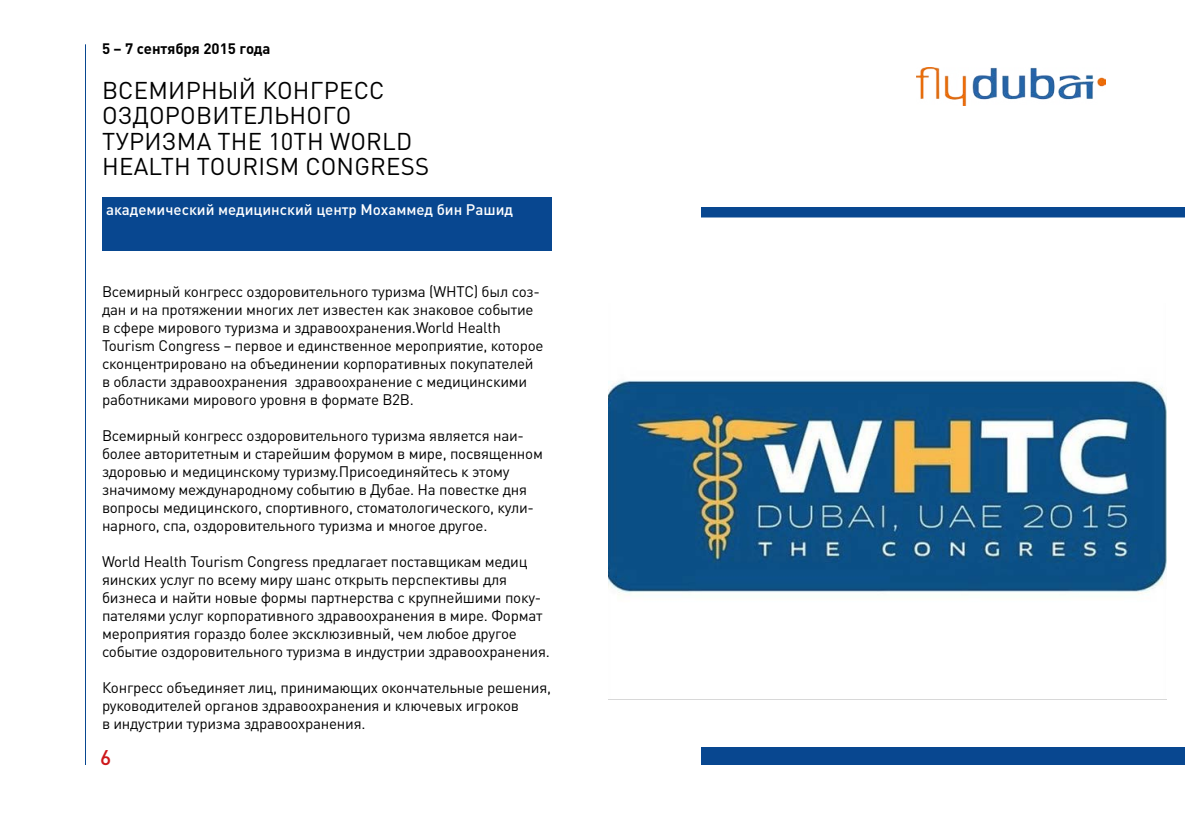
<style>
.page{position:relative;width:1185px;height:840px;background:#fff}
.page>*{position:absolute;margin:0;border:0;box-sizing:border-box;transform-origin:0 0}
.t1{font:24px/25.5px "DIN Pro";letter-spacing:.01em;color:#000}
.t2{font:500 21px "DIN Pro";color:#cd171a}
.t3{font:15.15px/18px "DIN Pro";letter-spacing:-.015em;color:#000}
.t4{font:500 15.15px "DIN Pro";color:#fff}
.t5{font:700 15px "DIN Pro";color:#000}
</style>
<div class="page">
<img style="left:916px;top:68px;width:190px;height:37px">
<hr style="left:85px;top:44px;width:1px;height:721px;background:#084790">
<div style="left:702px;top:207px;width:483px;height:558px;background:#084790"></div>
<div style="left:102px;top:197px;width:450px;height:54px;background:#084790"></div>
<div style="left:667px;top:699px;width:518px;height:48px;background:#fff"></div>
<div style="left:702px;top:218px;width:483px;height:85px;background:#fff"></div>
<div style="left:1103px;top:232px;width:82px;height:505px;background:#fff"></div>
<img style="left:608px;top:303px;width:559px;height:396px">
<p class="t5" style="left:102px;top:36px;width:170px">5 – 7 сентября 2015 года</p>
<h1 class="t1" style="left:102px;top:75px;width:329px">ВСЕМИРНЫЙ КОНГРЕСС<br>ОЗДОРОВИТЕЛЬНОГО<br>ТУРИЗМА THE 10TH WORLD<br>HEALTH TOURISM CONGRESS</h1>
<p class="t4" style="left:106px;top:198px;width:408px">академический медицинский центр Мохаммед бин Рашид</p>
<p class="t3" style="left:102px;top:281px;width:443px">Всемирный конгресс оздоровительного туризма (WHTC) был соз&shy;дан и на протяжении многих лет известен как знаковое событие в сфере мирового туризма и здравоохранения.World Health Tourism Congress – первое и единственное мероприятие, которое сконцентрировано на объединении корпоративных покупателей в области здравоохранения здравоохранение с медицинскими работниками мирового уровня в формате B2B.</p>
<p class="t3" style="left:102px;top:425px;width:442px">Всемирный конгресс оздоровительного туризма является наи&shy;более авторитетным и старейшим форумом в мире, посвященном здоровью и медицинскому туризму.Присоединяйтесь к этому значимому международному событию в Дубае. На повестке дня вопросы медицинского, спортивного, стоматологического, кули&shy;нарного, спа, оздоровительного туризма и многое другое.</p>
<p class="t3" style="left:102px;top:551px;width:449px">World Health Tourism Congress предлагает поставщикам медиц яинских услуг по всему миру шанс открыть перспективы для бизнеса и найти новые формы партнерства с крупнейшими поку&shy;пателями услуг корпоративного здравоохранения в мире. Формат мероприятия гораздо более эксклюзивный, чем любое другое событие оздоровительного туризма в индустрии здравоохранения.</p>
<p class="t3" style="left:102px;top:677px;width:451px">Конгресс объединяет лиц, принимающих окончательные решения, руководителей органов здравоохранения и ключевых игроков<br>в индустрии туризма здравоохранения.</p>
<h2 class="t2" style="left:100px;top:740px;width:13px">6</h2>
</div>
